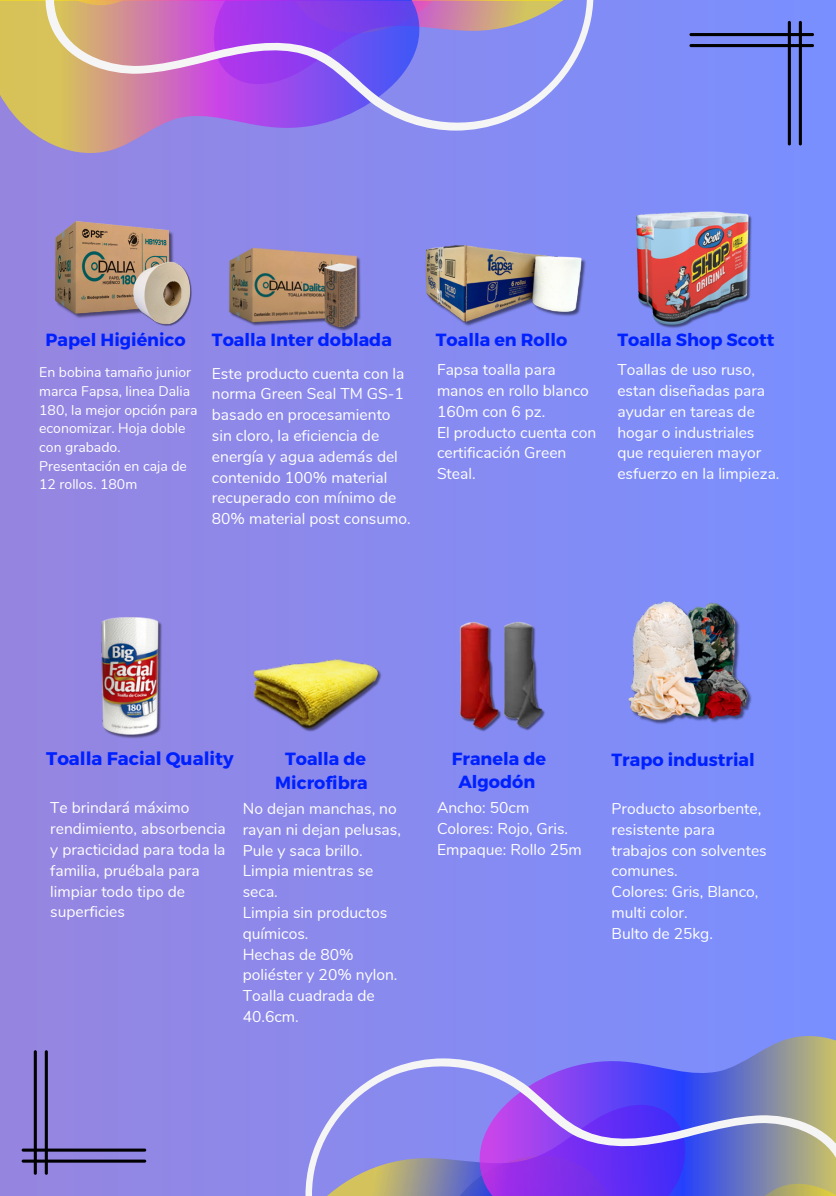
<style>
.page{position:relative;width:836px;height:1196px;background:#fff}
.page>*{position:absolute;margin:0;border:0;box-sizing:border-box;transform-origin:0 0}
.t1{font:700 18.2px "Montserrat";color:#0021ff}
.t2{font:700 17.6px/23.4px "Montserrat";color:#0021ff;text-align:center}
.t3{font:15.6px/20.8px "Nunito";color:#fff}
.t4{font:14px/18.6px "Nunito";color:#fff}
</style>
<div class="page">
<div style="left:0;top:0;width:835px;height:1195px;background:linear-gradient(to right,#9685df,#798fff)"></div>
<svg style="left:22px;top:1050px;width:124px;height:124px;background:#8479cc"></svg>
<svg style="left:689px;top:21px;width:125px;height:124px;background:#7080e3"></svg>
<div style="left:600px;top:0;width:62px;height:91px;background:#808df7"></div>
<svg style="left:0;top:0;width:422px;height:160px;background:#a89ab5"></svg>
<svg style="left:40px;top:0;width:560px;height:131px;background:#a77fd1"></svg>
<div style="left:236px;top:1098px;width:63px;height:97px;background:#8d88e9"></div>
<svg style="left:476px;top:1029px;width:360px;height:29px;background:#858fe8"></svg>
<svg style="left:299px;top:1058px;width:537px;height:137px;background:#8677da"></svg>
<img style="left:22px;top:212px;width:180px;height:122px">
<img style="left:128px;top:258px;width:72px;height:72px">
<img style="left:66px;top:610px;width:135px;height:135px">
<img style="left:226px;top:219px;width:138px;height:138px">
<img style="left:421px;top:224px;width:170px;height:126px">
<img style="left:631px;top:207px;width:127px;height:127px">
<img style="left:250px;top:614px;width:135px;height:135px">
<img style="left:609px;top:582px;width:162px;height:162px">
<img style="left:459px;top:621px;width:87px;height:112px">
<p class="t2" style="left:46px;top:327px;width:142px">Papel Higiénico</p>
<h2 class="t4" style="left:39px;top:363px;width:160px">En bobina tamaño junior marca Fapsa, linea Dalia<br>180, la mejor opción para economizar. Hoja doble con grabado.</h2>
<h1 class="t4" style="left:39px;top:457px;width:149px">Presentación en caja de<br>12 rollos. 180m</h1>
<h2 class="t2" style="left:212px;top:327px;width:181px">Toalla Inter doblada</h2>
<p class="t3" style="left:212px;top:363px;width:200px">Este producto cuenta con la norma Green Seal TM GS-1 basado en procesamiento sin cloro, la eficiencia de energía y agua además del contenido 100% material recuperado con mínimo de<br>80% material post consumo.</p>
<h1 class="t2" style="left:436px;top:327px;width:133px">Toalla en Rollo</h1>
<h2 class="t2" style="left:617px;top:327px;width:158px">Toalla Shop Scott</h2>
<p class="t3" style="left:437px;top:359px;width:161px">Fapsa toalla para manos en rollo blanco<br>160m con 6 pz.<br>El producto cuenta con certificación Green<br>Steal.</p>
<p class="t3" style="left:617px;top:359px;width:163px">Toallas de uso ruso, estan diseñadas para ayudar en tareas de hogar o industriales que requieren mayor esfuerzo en la limpieza.</p>
<h2 class="t1" style="left:46px;top:747px;width:189px">Toalla Facial Quality</h2>
<h2 class="t3" style="left:50px;top:797px;width:177px">Te brindará máximo rendimiento, absorbencia y practicidad para toda la familia, pruébala para limpiar todo tipo de superficies</h2>
<p class="t2" style="left:275px;top:746px;width:94px">Toalla de<br>Microfibra</p>
<p class="t3" style="left:243px;top:798px;width:160px">No dejan manchas, no rayan ni dejan pelusas,<br>Pule y saca brillo.<br>Limpia mientras se seca.<br>Limpia sin productos químicos.<br>Hechas de 80% poliéster y 20% nylon.<br>Toalla cuadrada de<br>40.6cm.</p>
<h1 class="t2" style="left:452px;top:746px;width:96px">Franela de<br>Algodón</h1>
<h1 class="t3" style="left:437px;top:797px;width:133px">Ancho: 50cm<br>Colores: Rojo, Gris.</h1>
<h1 class="t3" style="left:437px;top:839px;width:146px">Empaque: Rollo 25m</h1>
<h2 class="t2" style="left:611px;top:746px;width:145px">Trapo industrial</h2>
<h1 class="t3" style="left:611px;top:798px;width:157px">Producto absorbente, resistente para trabajos con solventes comunes.<br>Colores: Gris, Blanco, multi color.<br>Bulto de 25kg.</h1>
</div>
